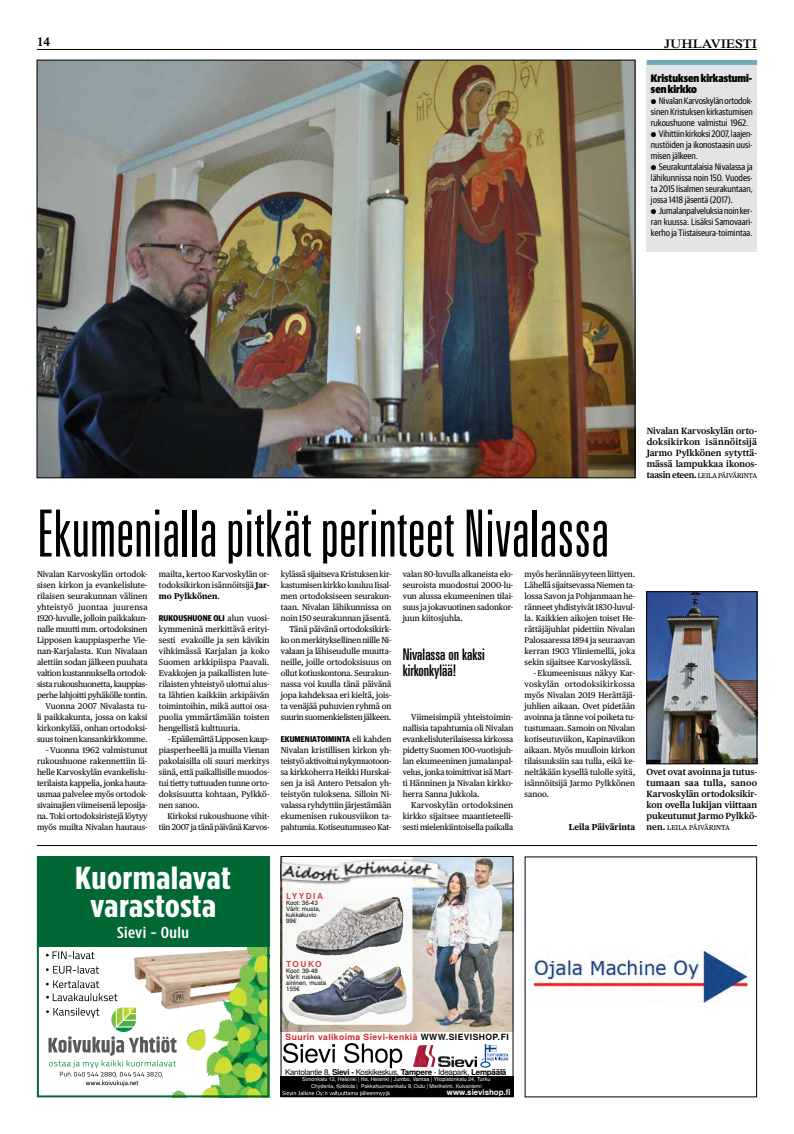
<style>
.page{position:relative;width:794px;height:1134px;background:#fff}
.page>*{position:absolute;margin:0;border:0;box-sizing:border-box;transform-origin:0 0}
.t1{font:300 ultra-condensed 65px "Univers";color:#000}
.t2{font:700 31.8px/28px "Gotham Condensed";letter-spacing:.01em;color:#fff;text-align:center;scale:1.26 1}
.t3{font:ultra-condensed 16px/16px "Univers";color:#000}
.t4{font:500 15.9px "Gotham Condensed";letter-spacing:.02em;color:#fff;scale:1.26 1}
.t5{font:700 13px "Iskoola Pota";color:#000}
.t6{font:900 11px/11px "Guardian Sans Cond";color:#000}
.t7{font:9.4px/11px "Guardian Sans Cond";color:#000;text-align:justify}
.t8{font:600 9px/11px "Publico Text G3";color:#000;text-align:justify}
.t9{font:700 8.7px "Publico Text G3";color:#000}
.t10{font:700 8.6px "Te X Gyre Heros";letter-spacing:.05em;color:#d2232a}
.t11{font:8.4px/11px "Publico Text G3";color:#000;text-align:justify}
.t12{font:8.4px/11px "Publico Text G3";color:#000;text-align:right;scale:.96 1}
.t13{font:700 8.4px "Guardian Sans Cond";letter-spacing:.01em;color:#000}
.t14{font:700 8.3px "Te X Gyre Heros";letter-spacing:.18em;color:#d24445}
.t15{font:8.1px "Te X Gyre Heros";letter-spacing:-.035em;color:#000}
.t16{font:700 7.9px "Te X Gyre Heros";color:#fff}
.t17{font:7px "Publico Text G3";letter-spacing:-.005em;color:#000}
.t18{font:7px "Publico Text G3";letter-spacing:.015em;color:#000}
.t19{font:6.2px/6.2px "Te X Gyre Heros";color:#000}
.t20{font:5.3px/6.6px "Te X Gyre Heros";color:#fff;text-align:center}
.s1{font-weight:600;font-size:9px}
.s2{font-weight:700}
.s3{font-family:"Publico Text G3";font-weight:400}
.s4{color:#000}
</style>
<div class="page">
<hr style="left:37px;top:49px;width:720px;height:1px;background:#000">
<img style="left:534px;top:952px;width:213px;height:50px">
<img style="left:283px;top:924px;width:228px;height:107px">
<svg style="left:283px;top:924px;width:129px;height:101px"></svg>
<div style="left:281px;top:1076px;width:232px;height:21px;background:#000"></div>
<img style="left:413px;top:1045px;width:63px;height:21px">
<svg style="left:283px;top:1043px;width:119px;height:25px"></svg>
<svg style="left:480px;top:1044px;width:28px;height:24px"></svg>
<svg style="left:283px;top:1091px;width:106px;height:4px"></svg>
<img style="left:340px;top:966px;width:15px;height:10px">
<img style="left:283px;top:858px;width:228px;height:66px">
<div style="left:281px;top:856px;width:232px;height:241px;border:1px solid #000"></div>
<div style="left:37px;top:856px;width:232px;height:90px;background:#016735"></div>
<img style="left:37px;top:946px;width:232px;height:151px">
<hr style="left:37px;top:845px;width:720px;height:1px;background:#000">
<div style="left:646px;top:64px;width:111px;height:188px;background:#e3e4e5"></div>
<div style="left:646px;top:60px;width:111px;height:5px;background:#74acb6"></div>
<img style="left:39px;top:62px;width:594px;height:414px">
<img style="left:648px;top:593px;width:107px;height:169px">
<div style="left:646px;top:591px;width:111px;height:173px;border:1px solid #000"></div>
<h3 class="t5" style="left:37px;top:34px;width:15px">14</h3>
<h3 class="t5" style="left:664px;top:36px;width:94px">JUHLAVIESTI</h3>
<h3 class="t6" style="left:651px;top:72px;width:103px">Kristuksen kirkastumi&shy;sen kirkko</h3>
<p class="t7" style="left:651px;top:95px;width:103px">● Nivalan Karvoskylän ortodok&shy;sinen Kristuksen kirkastumisen rukoushuone valmistui 1962.</p>
<p class="t7" style="left:651px;top:128px;width:103px">● Vihittiin kirkoksi 2007, laajen&shy;nustöiden ja ikonostaasin uusi&shy;misen jälkeen.</p>
<p class="t7" style="left:651px;top:161px;width:103px">● Seurakuntalaisia Nivalassa ja lähikunnissa noin 150. Vuodes&shy;ta 2015 Iisalmen seurakuntaan, jossa 1418 jäsentä (2017).</p>
<p class="t7" style="left:651px;top:205px;width:103px">● Jumalanpalveluksia noin ker&shy;ran kuussa. Lisäksi Samovaari&shy;kerho ja Tiistaiseura-toimintaa.</p>
<p class="t8" style="left:646px;top:425px;width:112px">Nivalan Karvoskylän orto&shy;doksikirkon isännöitsijä Jarmo Pylkkönen sytyttä&shy;mässä lampukkaa ikonos-</p>
<p class="t17" style="left:646px;top:470px;width:112px"><span class="s1">taasin eteen.</span> LEILA PÄIVÄRINTA</p>
<h1 class="t1" style="left:37px;top:500px;width:574px">Ekumenialla pitkät perinteet Nivalassa</h1>
<p class="t11" style="left:37px;top:568px;width:112px;text-align:right">Nivalan Karvoskylän ortodok&shy;sisen kirkon ja evankelislute&shy;rilaisen seurakunnan välinen yhteistyö juontaa juurensa<br>1920-luvulle, jolloin paikkakun&shy;nalle muutti mm. ortodoksinen<br>Lipposen kauppiasperhe Vie&shy;nan-Karjalasta. Kun Nivalaan alettiin sodan jälkeen puuhata valtion kustannuksella ortodok&shy;sista rukoushuonetta, kauppias&shy;perhe lahjoitti pyhäkölle tontin.<br>Vuonna 2007 Nivalasta tu-<br>li paikkakunta, jossa on kaksi kirkonkylää, onhan ortodoksi&shy;suus toinen kansankirkkomme.</p>
<p class="t11" style="left:37px;top:744px;width:112px;text-indent:9px">– Vuonna 1962 valmistunut rukoushuone rakennettiin lä&shy;helle Karvoskylän evankelislu&shy;terilaista kappelia, jonka hauta&shy;usmaa palvelee myös ortodok&shy;sivainajien viimeisenä leposija&shy;na. Toki ortodoksiristejä löytyy myös muilta Nivalan hautaus-</p>
<p class="t11" style="left:159px;top:568px;width:112px">mailta, kertoo Karvoskylän or&shy;todoksikirkon isännöitsijä <span class="s2">Jar&shy;mo Pylkkönen</span>.</p>
<p class="t13" style="left:159px;top:612px;width:112px">RUKOUSHUONE OLI <span class="s3">alun vuosi-</span></p>
<p class="t11" style="left:159px;top:623px;width:112px">kymmeninä merkittävä erityi&shy;sesti evakoille ja sen kävikin vihkimässä Karjalan ja koko Suomen arkkipiispa Paavali.<br>Evakkojen ja paikallisten lute&shy;rilaisten yhteistyö ulottui alus&shy;ta lähtien kaikkiin arkipäivän toimintoihin, mikä auttoi osa&shy;puolia ymmärtämään toisten hengellistä kulttuuria.</p>
<p class="t11" style="left:159px;top:733px;width:112px;text-indent:9px">– Epäilemättä Lipposen kaup&shy;piasperheellä ja muilla Vienan pakolaisilla oli suuri merkitys siinä, että paikallisille muodos&shy;tui tietty tuttuuden tunne orto&shy;doksisuutta kohtaan, Pylkkö&shy;nen sanoo.</p>
<p class="t11" style="left:159px;top:810px;width:112px;text-align:right">Kirkoksi rukoushuone vihit&shy;tiin 2007 ja tänä päivänä Karvos-</p>
<p class="t12" style="left:281px;top:568px;width:117px">kylässä sijaitseva Kristuksen kir&shy;kastumisen kirkko kuuluu Iisal&shy;men ortodoksiseen seurakun&shy;taan. Nivalan lähikunnissa on noin 150 seurakunnan jäsentä.<br>Tänä päivänä ortodoksikirk&shy;ko on merkityksellinen niille Ni&shy;valaan ja lähiseudulle muutta&shy;neille, joille ortodoksisuus on ollut kotiuskontona. Seurakun&shy;nassa voi kuulla tänä päivänä jopa kahdeksaa eri kieltä, jois&shy;ta venäjää puhuvien ryhmä on suurin suomenkielisten jälkeen.</p>
<p class="t13" style="left:281px;top:733px;width:112px">EKUMENIATOIMINTA <span class="s3">eli kahden</span></p>
<p class="t11" style="left:281px;top:744px;width:112px">Nivalan kristillisen kirkon yh&shy;teistyö aktivoitui nykymuotoon&shy;sa kirkkoherra Heikki Hurskai&shy;sen ja isä Antero Petsalon yh&shy;teistyön tuloksena. Silloin Ni&shy;valassa ryhdyttiin järjestämään ekumenisen rukousviikon ta&shy;pahtumia. Kotiseutumuseo Kat-</p>
<p class="t11" style="left:403px;top:568px;width:112px">valan 80-luvulla alkaneista elo&shy;seuroista muodostui 2000-lu&shy;vun alussa ekumeeninen tilai&shy;suus ja jokavuotinen sadonkor&shy;juun kiitosjuhla.</p>
<h3 class="t3" style="left:403px;top:646px;width:84px">Nivalassa on kaksi kirkonkylää!</h3>
<p class="t11" style="left:403px;top:711px;width:112px;text-indent:9px">Viimeisimpiä yhteistoimin&shy;nallisia tapahtumia oli Nivalan evankelisluterilaisessa kirkossa pidetty Suomen 100-vuotisjuh&shy;lan ekumeeninen jumalanpal&shy;velus, jonka toimittivat isä Mart&shy;ti Hänninen ja Nivalan kirkko&shy;herra Sanna Jukkola.</p>
<p class="t11" style="left:403px;top:799px;width:112px;text-indent:9px">Karvoskylän ortodoksinen kirkko sijaitsee maantieteelli&shy;sesti mielenkiintoisella paikalla</p>
<p class="t11" style="left:524px;top:568px;width:112px">myös herännäisyyteen liittyen.<br>Lähellä sijaitsevassa Niemen ta&shy;lossa Savon ja Pohjanmaan he&shy;ränneet yhdistyivät 1830-luvul&shy;la. Kaikkien aikojen toiset He&shy;rättäjäjuhlat pidettiin Nivalan Palosaaressa 1894 ja seuraavan kerran 1903 Yliniemellä, joka sekin sijaitsee Karvoskylässä.</p>
<p class="t11" style="left:524px;top:667px;width:112px;text-indent:9px">– Ekumeenisuus näkyy Kar&shy;voskylän ortodoksikirkossa myös Nivalan 2019 Herättäjä&shy;juhlien aikaan. Ovet pidetään avoinna ja tänne voi poiketa tu&shy;tustumaan. Samoin on Nivalan kotiseutuviikon, Kapinaviikon aikaan. Myös muulloin kirkon tilaisuuksiin saa tulla, eikä ke&shy;neltäkään kysellä tulolle syitä, isännöitsijä Jarmo Pylkkönen sanoo.</p>
<p class="t9" style="left:569px;top:820px;width:68px">Leila Päivärinta</p>
<p class="t8" style="left:646px;top:766px;width:112px">Ovet ovat avoinna ja tutus&shy;tumaan saa tulla, sanoo Karvoskylän ortodoksikir&shy;kon ovella lukijan viittaan pukeutunut Jarmo Pylkkö-</p>
<p class="t18" style="left:646px;top:822px;width:85px"><span class="s1">nen.</span> LEILA PÄIVÄRINTA</p>
<h2 class="t2" style="left:75px;top:864px;width:125px">Kuormalavat varastosta</h2>
<h3 class="t4" style="left:117px;top:923px;width:58px">Sievi - Oulu</h3>
<p class="t14" style="left:286px;top:889px;width:38px">LYYDIA</p>
<p class="t19" style="left:286px;top:899px;width:36px">Koot: 36-43<br>Värit: musta, kukkakuvio<br>99€</p>
<p class="t14" style="left:286px;top:957px;width:37px">TOUKO</p>
<p class="t19" style="left:286px;top:967px;width:42px">Koot: 39-48<br>Värit: ruskea, sininen, musta<br>155€</p>
<p class="t10" style="left:285px;top:1030px;width:225px">Suurin valikoima Sievi-kenkiä <span class="s4">WWW.SIEVISHOP.FI</span></p>
<p class="t15" style="left:285px;top:1065px;width:223px">Kantolantie 8, <span class="s2">Sievi -</span> Koskikeskus, <span class="s2">Tampere</span> - Ideapark, <span class="s2">Lempäälä</span></p>
<p class="t20" style="left:302px;top:1075px;width:189px">Simonkatu 12, Helsinki | Itis, Helsinki | Jumbo, Vantaa | Yliopistonkatu 24, Turku<br>Chydenia, Kokkola | Pakkahuoneenkatu 9, Oulu | Merihelmi, Kuivaniemi</p>
<p class="t16" style="left:447px;top:1086px;width:65px">www.sievishop.fi</p>
</div>
